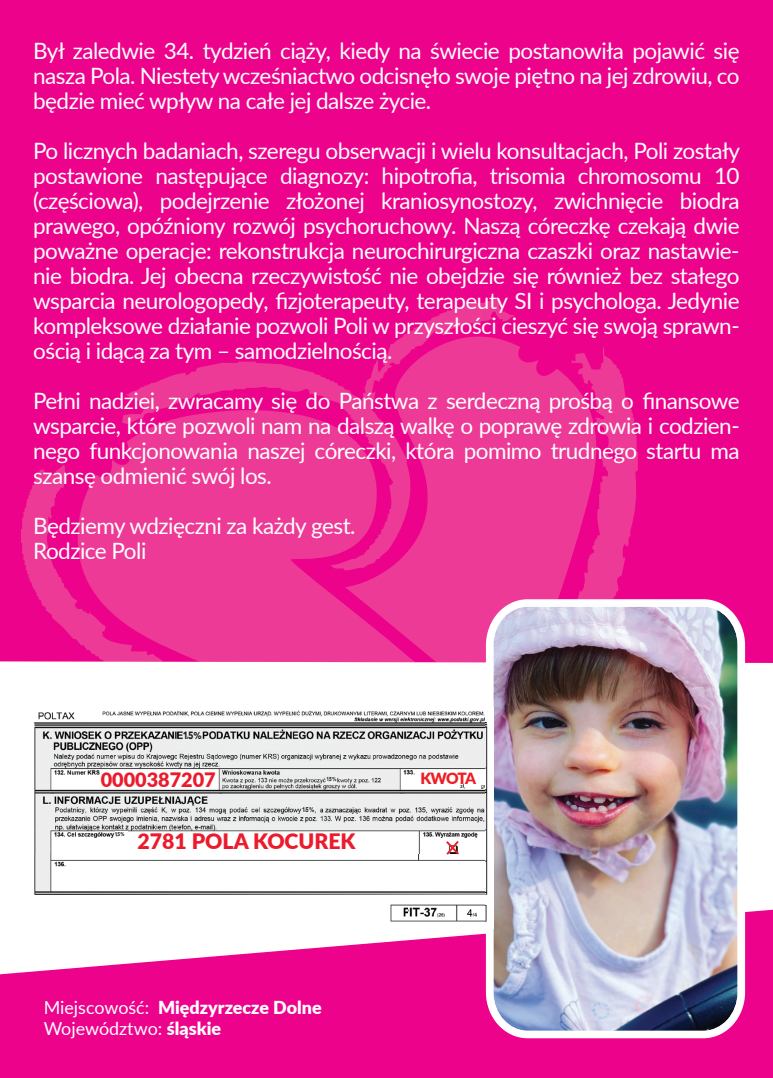
<style>
.page{position:relative;width:773px;height:1078px;background:#fff}
.page>*{position:absolute;margin:0;border:0;box-sizing:border-box;transform-origin:0 0}
.t1{font:22.5px/25px "Lato";letter-spacing:-.025em;color:#fff;text-align:justify}
.t2{font:900 21.25px "Lato";color:#eb1b2d}
.t3{font:900 19.75px "Lato";color:#eb1b2d}
.t4{font:18px/21.5px "Lato";color:#fff}
.t5{font:900 15.5px "Lato";letter-spacing:-.07em;color:#ee1d23}
.t6{font:700 10.5px "Avenir Next LT Pro";color:#231f20;scale:.81 1}
.t7{font:700 7px "Arial";color:#231f20;scale:.81 1}
.t8{font:700 5.75px "Arial";color:#231f20;scale:.81 1}
.t9{font:700 5.5px "Avenir Next LT Pro";color:#231f20;scale:.81 1}
.s1{font-size:8.25px}
.s2{font-size:9.75px}
.s3{font-size:4.5px}
.s4{font-size:5.5px}
.s5{font-size:6.5px}
.s6{font-weight:900}
</style>
<div class="page">
<div style="left:0;top:0;width:772px;height:785px;background:#ed028c"></div>
<svg style="left:21px;top:299px;width:616px;height:362px;fill:#ed3695"></svg>
<svg style="left:78px;top:410px;width:337px;height:251px;fill:#ed3a96"></svg>
<div style="left:0;top:661px;width:772px;height:124px;background:#fff"></div>
<svg style="left:0;top:909px;width:772px;height:168px;background:#ef289d"></svg>
<img style="left:486px;top:599px;width:259px;height:439px">
<img style="left:23px;top:707px;width:483px;height:221px">
<div style="left:183px;top:730px;width:19px;height:10px;background:#edf1f2"></div>
<svg style="left:446px;top:840px;width:13px;height:14px"></svg>
<div style="left:302px;top:805px;width:12px;height:7px;background:#eef2f2"></div>
<div style="left:326px;top:776px;width:10px;height:6px;background:#eef2f2"></div>
<div style="left:115px;top:830px;width:12px;height:7px;background:#fff"></div>
<p class="t1" style="left:33px;top:37px;width:707px">Był zaledwie 34. tydzień ciąży, kiedy na świecie postanowiła pojawić się nasza Pola. Niestety wcześniactwo odcisnęło swoje piętno na jej zdrowiu, co będzie mieć wpływ na całe jej dalsze życie.</p>
<p class="t1" style="left:33px;top:137px;width:708px">Po licznych badaniach, szeregu obserwacji i wielu konsultacjach, Poli zostały postawione następujące diagnozy: hipotrofia, trisomia chromosomu 10 (częściowa), podejrzenie złożonej kraniosynostozy, zwichnięcie biodra prawego, opóźniony rozwój psychoruchowy. Naszą córeczkę czekają dwie poważne operacje: rekonstrukcja neurochirurgiczna czaszki oraz nastawie&shy;nie biodra. Jej obecna rzeczywistość nie obejdzie się również bez stałego wsparcia neurologopedy, fizjoterapeuty, terapeuty SI i psychologa. Jedynie kompleksowe działanie pozwoli Poli w przyszłości cieszyć się swoją sprawn&shy;ością i idącą za tym – samodzielnością.</p>
<p class="t1" style="left:33px;top:387px;width:708px">Pełni nadziei, zwracamy się do Państwa z serdeczną prośbą o finansowe wsparcie, które pozwoli nam na dalszą walkę o poprawę zdrowia i codzien&shy;nego funkcjonowania naszej córeczki, która pomimo trudnego startu ma szansę odmienić swój los.</p>
<p class="t1" style="left:33px;top:512px;width:324px">Będziemy wdzięczni za każdy gest.<br>Rodzice Poli</p>
<p class="t6" style="left:183px;top:728px;width:25px">1 5<span class="s1">,</span> <span class="s2">%</span></p>
<p class="t3" style="left:101px;top:764px;width:117px">0000387207</p>
<p class="t5" style="left:420px;top:766px;width:57px">KWOTA</p>
<p class="t8" style="left:326px;top:775px;width:14px">1 5<span class="s3">,</span> <span class="s4">%</span></p>
<p class="t7" style="left:302px;top:804px;width:17px">1 5<span class="s4">,</span> <span class="s5">%</span></p>
<p class="t9" style="left:115px;top:830px;width:14px">1 5, %</p>
<p class="t2" style="left:137px;top:825px;width:220px">2781 POLA KOCUREK</p>
<p class="t4" style="left:44px;top:995px;width:279px">Miejscowość: <span class="s6">Międzyrzecze Dolne<br></span>Województwo: <span class="s6">śląskie</span></p>
</div>
